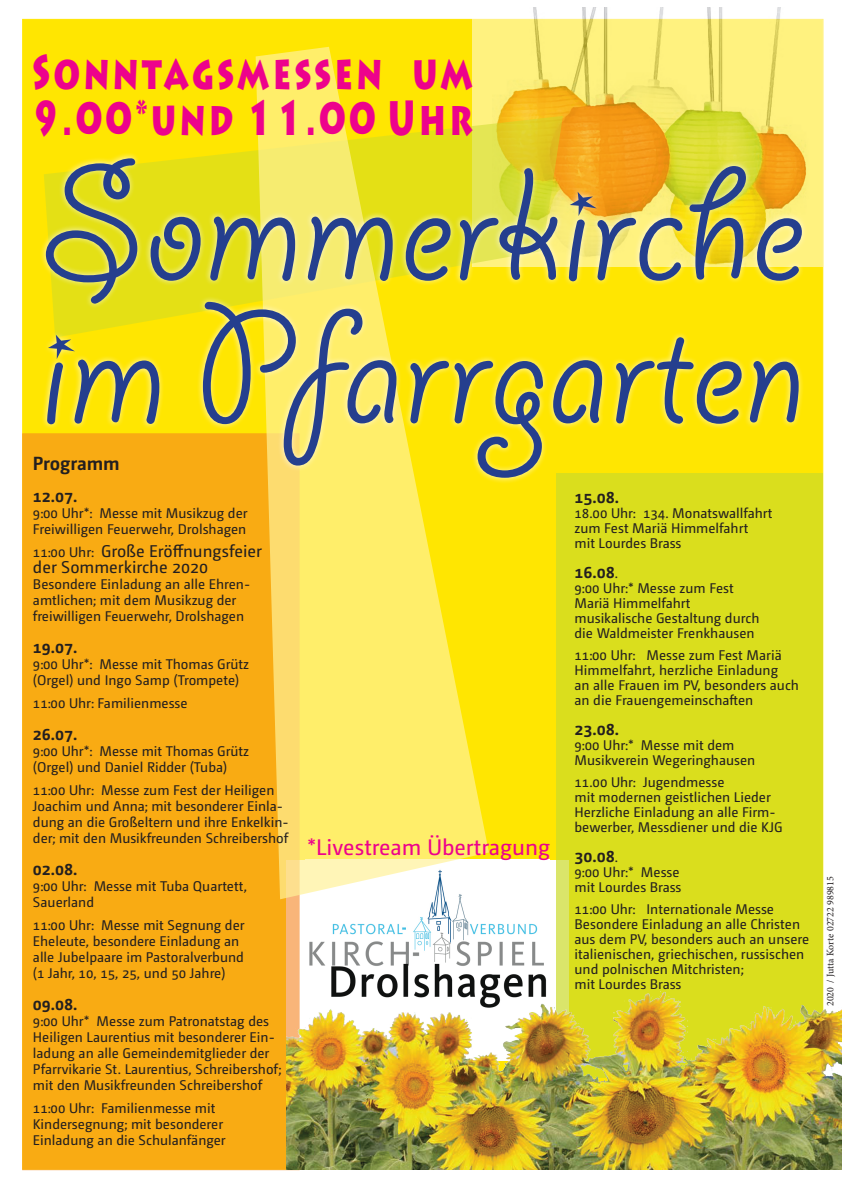
<style>
.page{position:relative;width:842px;height:1191px;background:#fff}
.page>*{position:absolute;margin:0;border:0;box-sizing:border-box;transform-origin:0 0}
.t1{font:178.7px/142.9px "Giddyup Std";color:#253f8e}
.t2{font:900 48px/46px "Lithos Pro";letter-spacing:.1em;color:#ed028c;scale:.68 1}
.t3{font:22.5px "Camingo Dos Pro";color:#ed028c}
.t4{font:700 19px "Camingo Dos Pro";color:#231f20}
.t5{font:700 17px "Camingo Dos Pro";color:#231f20}
.t6{font:17px/16px "Camingo Dos Pro";color:#231f20}
.t7{font:14px/16px "Camingo Dos Pro";color:#231f20}
.t8{font:10px "Minion Pro";color:#231f20}
.s1{font-size:14px}
.s2{font-weight:400;font-size:14px}
</style>
<div class="page">
<div style="left:22px;top:19px;width:801px;height:1150px;background:#ffe601;border:1px solid #ffe601"></div>
<div style="left:286px;top:859px;width:283px;height:201px;background:#fff"></div>
<img style="left:309px;top:899px;width:238px;height:92px">
<div style="left:473px;top:18px;width:350px;height:248px;background:#fff27f"></div>
<img style="left:492px;top:7px;width:318px;height:259px">
<div style="left:22px;top:433px;width:278px;height:737px;background:#f9ab13;border:1px solid #f58520"></div>
<div style="left:556px;top:473px;width:267px;height:604px;background:#dade1d"></div>
<svg style="left:245px;top:116px;width:318px;height:36px;background:#e8cf24"></svg>
<svg style="left:256px;top:47px;width:233px;height:852px;fill:#ffee6a"></svg>
<img style="left:286px;top:991px;width:556px;height:178px">
<div style="left:40px;top:152px;width:768px;height:332px;background:#fff;opacity:.75"></div>
<h2 class="t2" style="left:32px;top:50px;width:649px">Sonntagsmessen um<br>9.00*und 11.00 Uhr</h2>
<h1 class="t1" style="left:40px;top:162px;width:768px">Sommerkirche im Pfarrgarten</h1>
<h3 class="t4" style="left:33px;top:452px;width:88px">Programm</h3>
<p class="t5" style="left:33px;top:486px;width:46px">12.07.</p>
<p class="t7" style="left:33px;top:505px;width:216px">9:00 Uhr*: Messe mit Musikzug der<br>Freiwilligen Feuerwehr, Drolshagen</p>
<p class="t6" style="left:33px;top:543px;width:230px"><span class="s1">11:00 Uhr:</span> Große Eröffnungsfeier der Sommerkirche 2020</p>
<p class="t7" style="left:33px;top:576px;width:219px">Besondere Einladung an alle Ehren&shy;amtlichen; mit dem Musikzug der freiwilligen Feuerwehr, Drolshagen</p>
<p class="t5" style="left:33px;top:637px;width:46px">19.07.</p>
<p class="t7" style="left:33px;top:656px;width:218px">9:00 Uhr*: Messe mit Thomas Grütz (Orgel) und Ingo Samp (Trompete)</p>
<p class="t7" style="left:33px;top:695px;width:156px">11:00 Uhr: Familienmesse</p>
<p class="t5" style="left:33px;top:724px;width:46px">26.07.</p>
<p class="t7" style="left:33px;top:743px;width:218px">9:00 Uhr*: Messe mit Thomas Grütz (Orgel) und Daniel Ridder (Tuba)</p>
<p class="t7" style="left:33px;top:782px;width:257px">11:00 Uhr: Messe zum Fest der Heiligen Joachim und Anna; mit besonderer Einla&shy;dung an die Großeltern und ihre Enkelkin&shy;der; mit den Musikfreunden Schreibershof</p>
<p class="t5" style="left:33px;top:859px;width:46px">02.08.</p>
<p class="t7" style="left:33px;top:878px;width:216px">9:00 Uhr: Messe mit Tuba Quartett,<br>Sauerland</p>
<p class="t7" style="left:33px;top:917px;width:213px">11:00 Uhr: Messe mit Segnung der Eheleute, besondere Einladung an alle Jubelpaare im Pastoralverbund (1 Jahr, 10, 15, 25, und 50 Jahre)</p>
<p class="t5" style="left:33px;top:994px;width:46px">09.08.</p>
<p class="t7" style="left:33px;top:1013px;width:250px">9:00 Uhr* Messe zum Patronatstag des Heiligen Laurentius mit besonderer Ein&shy;ladung an alle Gemeindemitglieder der Pfarrvikarie St. Laurentius, Schreibershof; mit den Musikfreunden Schreibershof</p>
<p class="t7" style="left:33px;top:1100px;width:194px">11:00 Uhr: Familienmesse mit<br>Kindersegnung; mit besonderer<br>Einladung an die Schulanfänger</p>
<p class="t5" style="left:574px;top:487px;width:46px">15.08.</p>
<p class="t7" style="left:574px;top:506px;width:199px;line-height:15px">18.00 Uhr: 134. Monatswallfahrt zum Fest Mariä Himmelfahrt<br>mit Lourdes Brass</p>
<p class="t5" style="left:574px;top:562px;width:45px">16.08<span class="s2">.</span></p>
<p class="t7" style="left:574px;top:581px;width:186px;line-height:15px">9:00 Uhr:* Messe zum Fest<br>Mariä Himmelfahrt musikalische Gestaltung durch die Waldmeister Frenkhausen</p>
<p class="t7" style="left:574px;top:648px;width:226px;line-height:15px">11:00 Uhr: Messe zum Fest Mariä<br>Himmelfahrt, herzliche Einladung<br>an alle Frauen im PV, besonders auch an die Frauengemeinschaften</p>
<p class="t5" style="left:574px;top:719px;width:46px">23.08.</p>
<p class="t7" style="left:574px;top:738px;width:182px;line-height:15px">9:00 Uhr:* Messe mit dem<br>Musikverein Wegeringhausen</p>
<p class="t7" style="left:574px;top:775px;width:210px;line-height:15px">11.00 Uhr: Jugendmesse<br>mit modernen geistlichen Lieder<br>Herzliche Einladung an alle Firm&shy;bewerber, Messdiener und die KJG</p>
<p class="t5" style="left:574px;top:846px;width:45px">30.08<span class="s2">.</span></p>
<p class="t7" style="left:574px;top:865px;width:108px;line-height:15px">9:00 Uhr:* Messe mit Lourdes Brass</p>
<p class="t7" style="left:574px;top:902px;width:236px;line-height:15px">11:00 Uhr: Internationale Messe<br>Besondere Einladung an alle Christen aus dem PV, besonders auch an unsere italienischen, griechischen, russischen und polnischen Mitchristen;<br>mit Lourdes Brass</p>
<h3 class="t3" style="left:307px;top:834px;width:244px">*Livestream Übertragung</h3>
<p class="t8" style="left:823px;top:1006px;width:132px;rotate:-90deg">2020 / Jutta Korte 02722 989815</p>
</div>
